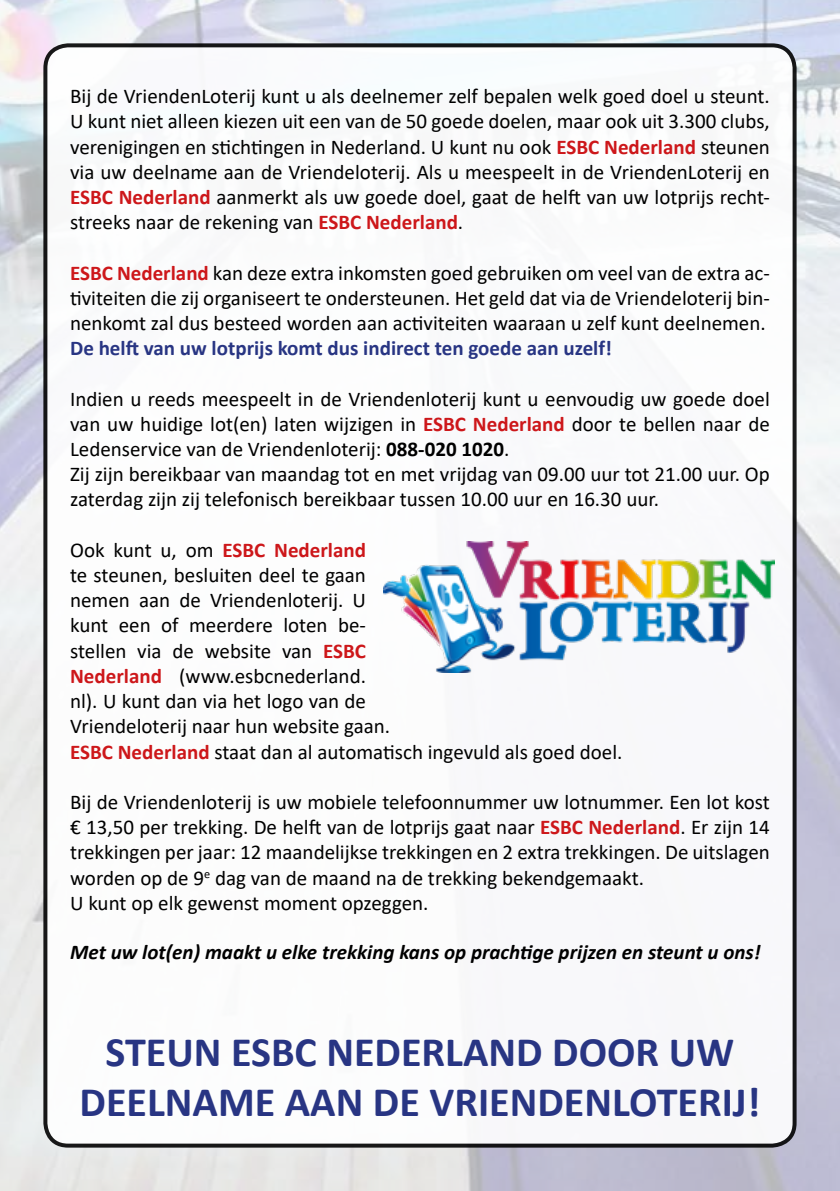
<style>
.page{position:relative;width:840px;height:1191px;background:#fff}
.page>*{position:absolute;margin:0;border:0;box-sizing:border-box;transform-origin:0 0}
.t1{font:700 42px/50.4px "Calibri";color:#283583;text-align:center}
.t2{font:21px/25.2px "Calibri";color:#000}
.t3{font:italic 700 21px "Calibri";color:#000}
.t4{font:700 21px "Calibri";color:#283583}
.s1{font-weight:700;color:#cd171a}
.s2{font-weight:700}
</style>
<div class="page">
<img style="left:0;top:0;width:839px;height:1191px">
<div style="left:45px;top:45px;width:749px;height:1100px;background:#fff;border-radius:23px"></div>
<div style="left:43px;top:43px;width:753px;height:1104px;border:4px solid #000;border-radius:23px"></div>
<img style="left:383px;top:542px;width:390px;height:130px">
<p class="t2" style="left:70px;top:83px;width:700px;text-align:justify">Bij de VriendenLoterij kunt u als deelnemer zelf bepalen welk goed doel u steunt.<br>U kunt niet alleen kiezen uit een van de 50 goede doelen, maar ook uit 3.300 clubs, verenigingen en stichtingen in Nederland. U kunt nu ook <span class="s1">ESBC Nederland</span> steunen via uw deelname aan de Vriendeloterij. Als u meespeelt in de VriendenLoterij en <span class="s1">ESBC Nederland</span> aanmerkt als uw goede doel, gaat de helft van uw lotprijs recht&shy;streeks naar de rekening van <span class="s1">ESBC Nederland</span>.</p>
<p class="t2" style="left:70px;top:259px;width:700px;text-align:justify"><span class="s1">ESBC Nederland</span> kan deze extra inkomsten goed gebruiken om veel van de extra ac&shy;tiviteiten die zij organiseert te ondersteunen. Het geld dat via de Vriendeloterij bin&shy;nenkomt zal dus besteed worden aan activiteiten waaraan u zelf kunt deelnemen.</p>
<p class="t4" style="left:70px;top:333px;width:543px">De helft van uw lotprijs komt dus indirect ten goede aan uzelf!</p>
<p class="t2" style="left:70px;top:385px;width:700px">Indien u reeds meespeelt in de Vriendenloterij kunt u eenvoudig uw goede doel van uw huidige lot(en) laten wijzigen in <span class="s1">ESBC Nederland</span> door te bellen naar de Ledenservice van de Vriendenloterij: <span class="s2">088-020 1020</span>.<br>Zij zijn bereikbaar van maandag tot en met vrijdag van 09.00 uur tot 21.00 uur. Op zaterdag zijn zij telefonisch bereikbaar tussen 10.00 uur en 16.30 uur.</p>
<p class="t2" style="left:70px;top:537px;width:553px">Ook kunt u, om <span class="s1">ESBC Nederland<br></span>te steunen, besluiten deel te gaan<br>nemen aan de Vriendenloterij. U<br>kunt een of meerdere loten be-<br>stellen via de website van <span class="s1">ESBC<br>Nederland</span> (www.esbcnederland.<br>nl). U kunt dan via het logo van de<br>Vriendeloterij naar hun website gaan.<br><span class="s1">ESBC Nederland</span> staat dan al automatisch ingevuld als goed doel.</p>
<p class="t2" style="left:70px;top:789px;width:701px">Bij de Vriendenloterij is uw mobiele telefoonnummer uw lotnummer. Een lot kost € 13,50 per trekking. De helft van de lotprijs gaat naar <span class="s1">ESBC Nederland</span>. Er zijn 14 trekkingen per jaar: 12 maandelijkse trekkingen en 2 extra trekkingen. De uitslagen worden op de 9<sup>e</sup> dag van de maand na de trekking bekendgemaakt.<br>U kunt op elk gewenst moment opzeggen.</p>
<p class="t3" style="left:70px;top:937px;width:691px">Met uw lot(en) maakt u elke trekking kans op prachtige prijzen en steunt u ons!</p>
<h1 class="t1" style="left:79px;top:1026px;width:682px">STEUN ESBC NEDERLAND DOOR UW<br>DEELNAME AAN DE VRIENDENLOTERIJ!</h1>
</div>
